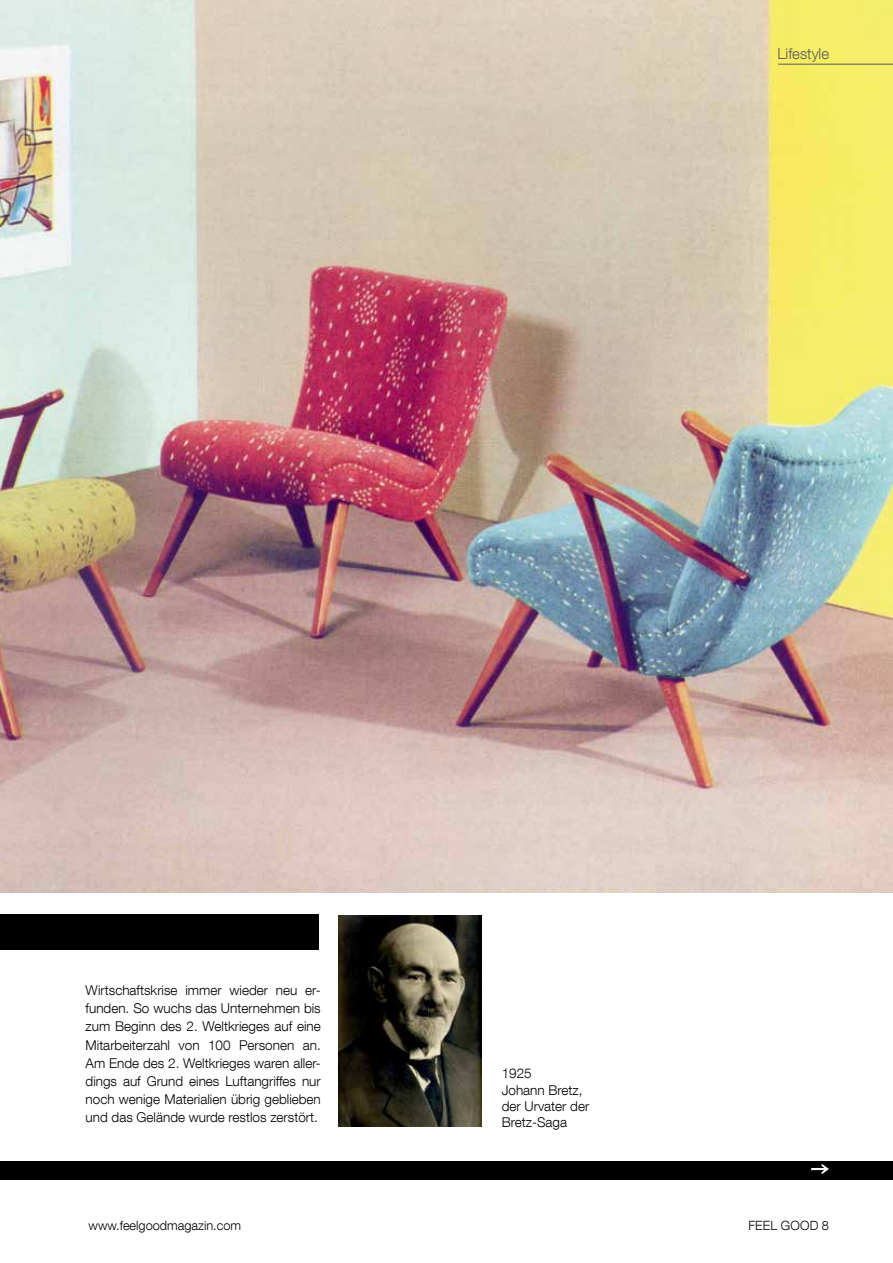
<style>
.page{position:relative;width:893px;height:1263px;background:#fff}
.page>*{position:absolute;margin:0;border:0;box-sizing:border-box;transform-origin:0 0}
.t1{font:300 15px "Helvetica Neue LT Com";color:#58595b}
.t2{font:300 13.5px/18.1px "Helvetica Neue LT Com";color:#000;text-align:justify}
.t3{font:300 12.75px "Helvetica Neue LT Com";color:#000}
</style>
<div class="page">
<div style="left:0;top:914px;width:319px;height:36px;background:#000"></div>
<div style="left:0;top:1161px;width:893px;height:19px;background:#000"></div>
<img style="left:0;top:0;width:893px;height:893px">
<img style="left:339px;top:915px;width:143px;height:211px">
<hr style="left:778px;top:64px;width:115px;height:1px;background:#58595b">
<svg style="left:811px;top:1164px;width:18px;height:10px"></svg>
<p class="t1" style="left:777px;top:45px;width:53px">Lifestyle</p>
<p class="t2" style="left:86px;top:981px;width:237px">Wirtschaftskrise immer wieder neu er&shy;funden. So wuchs das Unternehmen bis zum Beginn des 2. Weltkrieges auf eine Mitarbeiterzahl von 100 Personen an.<br>Am Ende des 2. Weltkrieges waren aller&shy;dings auf Grund eines Luftangriffes nur noch wenige Materialien übrig geblieben und das Gelände wurde restlos zerstört.</p>
<p class="t2" style="left:502px;top:1065px;width:89px;line-height:16.2px;text-align:left">1925<br>Johann Bretz, der Urvater der<br>Bretz-Saga</p>
<p class="t3" style="left:89px;top:1217px;width:154px">www.feelgoodmagazin.com</p>
<p class="t3" style="left:748px;top:1217px;width:82px">FEEL GOOD 8</p>
</div>
